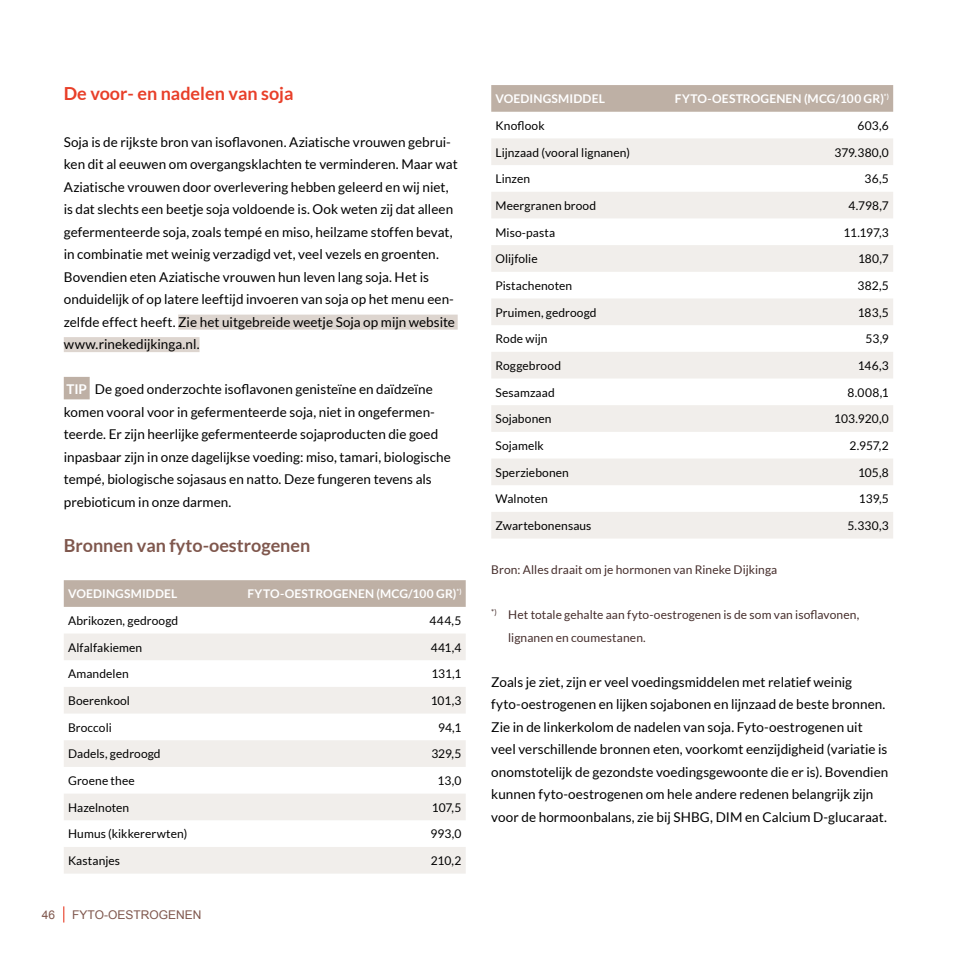
<style>
.page{position:relative;width:957px;height:957px;background:#fff}
.page>*{position:absolute;margin:0;border:0;box-sizing:border-box;transform-origin:0 0}
.t1{font:700 18px "Lato";color:#7f574d}
.t2{font:700 18px "Lato";color:#e83f29}
.t3{font:13.5px/22.5px "Lato";color:#000}
.t4{font:12px "Lato";letter-spacing:.01em;color:#000}
.t5{font:12px/22.5px "Lato";letter-spacing:.01em;color:#462e2c}
.t6{font:700 12px "Lato";letter-spacing:.015em;color:#fff}
.t7{font:12px "Arial";color:#7f574d}
.s1{font-weight:700;color:#fff}
</style>
<div class="page">
<svg style="left:63px;top:906px;width:1px;height:16px"></svg>
<div style="left:178px;top:315px;width:280px;height:15px;background:#ddd5cf"></div>
<div style="left:64px;top:337px;width:135px;height:15px;background:#ddd5cf"></div>
<div style="left:64px;top:377px;width:26px;height:22px;background:#beb0a5"></div>
<svg style="left:64px;top:580px;width:402px;height:27px;background:#beb0a6"></svg>
<svg style="left:64px;top:634px;width:402px;height:239px;fill:#f1eeeb"></svg>
<div style="left:491px;top:85px;width:402px;height:27px;background:#beb0a5"></div>
<svg style="left:491px;top:138px;width:402px;height:400px;fill:#f1eeeb"></svg>
<h1 class="t2" style="left:64px;top:83px;width:231px">De voor- en nadelen van soja</h1>
<p class="t3" style="left:64px;top:130px;width:395px">Soja is de rijkste bron van isoflavonen. Aziatische vrouwen gebrui&shy;ken dit al eeuwen om overgangsklachten te verminderen. Maar wat Aziatische vrouwen door overlevering hebben geleerd en wij niet, is dat slechts een beetje soja voldoende is. Ook weten zij dat alleen gefermenteerde soja, zoals tempé en miso, heilzame stoffen bevat, in combinatie met weinig verzadigd vet, veel vezels en groenten.<br>Bovendien eten Aziatische vrouwen hun leven lang soja. Het is onduidelijk of op latere leeftijd invoeren van soja op het menu een&shy;zelfde effect heeft. Zie het uitgebreide weetje Soja op mijn website www.rinekedijkinga.nl.</p>
<p class="t3" style="left:64px;top:378px;width:388px"><span class="s1">TIP</span> De goed onderzochte isoflavonen genisteïne en daïdzeïne komen vooral voor in gefermenteerde soja, niet in ongefermen&shy;teerde. Er zijn heerlijke gefermenteerde sojaproducten die goed inpasbaar zijn in onze dagelijkse voeding: miso, tamari, biologische tempé, biologische sojasaus en natto. Deze fungeren tevens als prebioticum in onze darmen.</p>
<h1 class="t1" style="left:64px;top:535px;width:248px">Bronnen van fyto-oestrogenen</h1>
<p class="t6" style="left:68px;top:587px;width:111px">VOEDINGSMIDDEL</p>
<p class="t6" style="left:247px;top:587px;width:215px">FYTO-OESTROGENEN (MCG/100 GR)<sup>*)</sup></p>
<p class="t4" style="left:68px;top:614px;width:112px">Abrikozen, gedroogd</p>
<p class="t4" style="left:429px;top:614px;width:34px">444,5</p>
<p class="t4" style="left:68px;top:640px;width:76px">Alfalfakiemen</p>
<p class="t4" style="left:431px;top:640px;width:32px">441,4</p>
<p class="t4" style="left:68px;top:667px;width:62px">Amandelen</p>
<p class="t4" style="left:431px;top:667px;width:32px">131,1</p>
<p class="t4" style="left:68px;top:694px;width:63px">Boerenkool</p>
<p class="t4" style="left:431px;top:694px;width:32px">101,3</p>
<p class="t4" style="left:68px;top:720px;width:45px">Broccoli</p>
<p class="t4" style="left:438px;top:720px;width:25px">94,1</p>
<p class="t4" style="left:68px;top:747px;width:94px">Dadels, gedroogd</p>
<p class="t4" style="left:431px;top:747px;width:32px">329,5</p>
<p class="t4" style="left:68px;top:774px;width:68px">Groene thee</p>
<p class="t4" style="left:437px;top:774px;width:25px">13,0</p>
<p class="t4" style="left:68px;top:800px;width:63px">Hazelnoten</p>
<p class="t4" style="left:432px;top:800px;width:31px">107,5</p>
<p class="t4" style="left:68px;top:827px;width:121px">Humus (kikkererwten)</p>
<p class="t4" style="left:430px;top:827px;width:33px">993,0</p>
<p class="t4" style="left:68px;top:854px;width:54px">Kastanjes</p>
<p class="t4" style="left:431px;top:854px;width:32px">210,2</p>
<p class="t7" style="left:42px;top:907px;width:15px">46</p>
<p class="t7" style="left:72px;top:907px;width:131px">FYTO-OESTROGENEN</p>
<p class="t6" style="left:495px;top:92px;width:111px">VOEDINGSMIDDEL</p>
<p class="t6" style="left:675px;top:92px;width:215px">FYTO-OESTROGENEN (MCG/100 GR)<sup>*)</sup></p>
<p class="t4" style="left:495px;top:119px;width:51px">Knoflook</p>
<p class="t4" style="left:857px;top:119px;width:33px">603,6</p>
<p class="t4" style="left:495px;top:146px;width:136px">Lijnzaad (vooral lignanen)</p>
<p class="t4" style="left:834px;top:146px;width:56px">379.380,0</p>
<p class="t4" style="left:495px;top:172px;width:36px">Linzen</p>
<p class="t4" style="left:864px;top:172px;width:26px">36,5</p>
<p class="t4" style="left:495px;top:199px;width:102px">Meergranen brood</p>
<p class="t4" style="left:848px;top:199px;width:42px">4.798,7</p>
<p class="t4" style="left:495px;top:225px;width:61px">Miso-pasta</p>
<p class="t4" style="left:843px;top:225px;width:47px">11.197,3</p>
<p class="t4" style="left:495px;top:252px;width:44px">Olijfolie</p>
<p class="t4" style="left:858px;top:252px;width:32px">180,7</p>
<p class="t4" style="left:495px;top:279px;width:78px">Pistachenoten</p>
<p class="t4" style="left:857px;top:279px;width:33px">382,5</p>
<p class="t4" style="left:495px;top:305px;width:103px">Pruimen, gedroogd</p>
<p class="t4" style="left:857px;top:305px;width:33px">183,5</p>
<p class="t4" style="left:495px;top:332px;width:54px">Rode wijn</p>
<p class="t4" style="left:865px;top:332px;width:25px">53,9</p>
<p class="t4" style="left:495px;top:359px;width:67px">Roggebrood</p>
<p class="t4" style="left:858px;top:359px;width:32px">146,3</p>
<p class="t4" style="left:495px;top:385px;width:61px">Sesamzaad</p>
<p class="t4" style="left:847px;top:385px;width:43px">8.008,1</p>
<p class="t4" style="left:495px;top:412px;width:58px">Sojabonen</p>
<p class="t4" style="left:834px;top:412px;width:56px">103.920,0</p>
<p class="t4" style="left:495px;top:439px;width:50px">Sojamelk</p>
<p class="t4" style="left:849px;top:439px;width:41px">2.957,2</p>
<p class="t4" style="left:495px;top:465px;width:75px">Sperziebonen</p>
<p class="t4" style="left:858px;top:465px;width:32px">105,8</p>
<p class="t4" style="left:495px;top:492px;width:54px">Walnoten</p>
<p class="t4" style="left:859px;top:492px;width:32px">139,5</p>
<p class="t4" style="left:495px;top:519px;width:97px">Zwartebonensaus</p>
<p class="t4" style="left:847px;top:519px;width:43px">5.330,3</p>
<p class="t5" style="left:491px;top:558px;width:288px">Bron: Alles draait om je hormonen van Rineke Dijkinga</p>
<p class="t5" style="left:508px;top:603px;width:352px;text-indent:-17px"><sup>*)</sup> Het totale gehalte aan fyto-oestrogenen is de som van isoflavonen, lignanen en coumestanen.</p>
<p class="t3" style="left:491px;top:670px;width:398px">Zoals je ziet, zijn er veel voedingsmiddelen met relatief weinig fyto-oestrogenen en lijken sojabonen en lijnzaad de beste bronnen.<br>Zie in de linkerkolom de nadelen van soja. Fyto-oestrogenen uit veel verschillende bronnen eten, voorkomt eenzijdigheid (variatie is onomstotelijk de gezondste voedingsgewoonte die er is). Bovendien kunnen fyto-oestrogenen om hele andere redenen belangrijk zijn voor de hormoonbalans, zie bij SHBG, DIM en Calcium D-glucaraat.</p>
</div>
